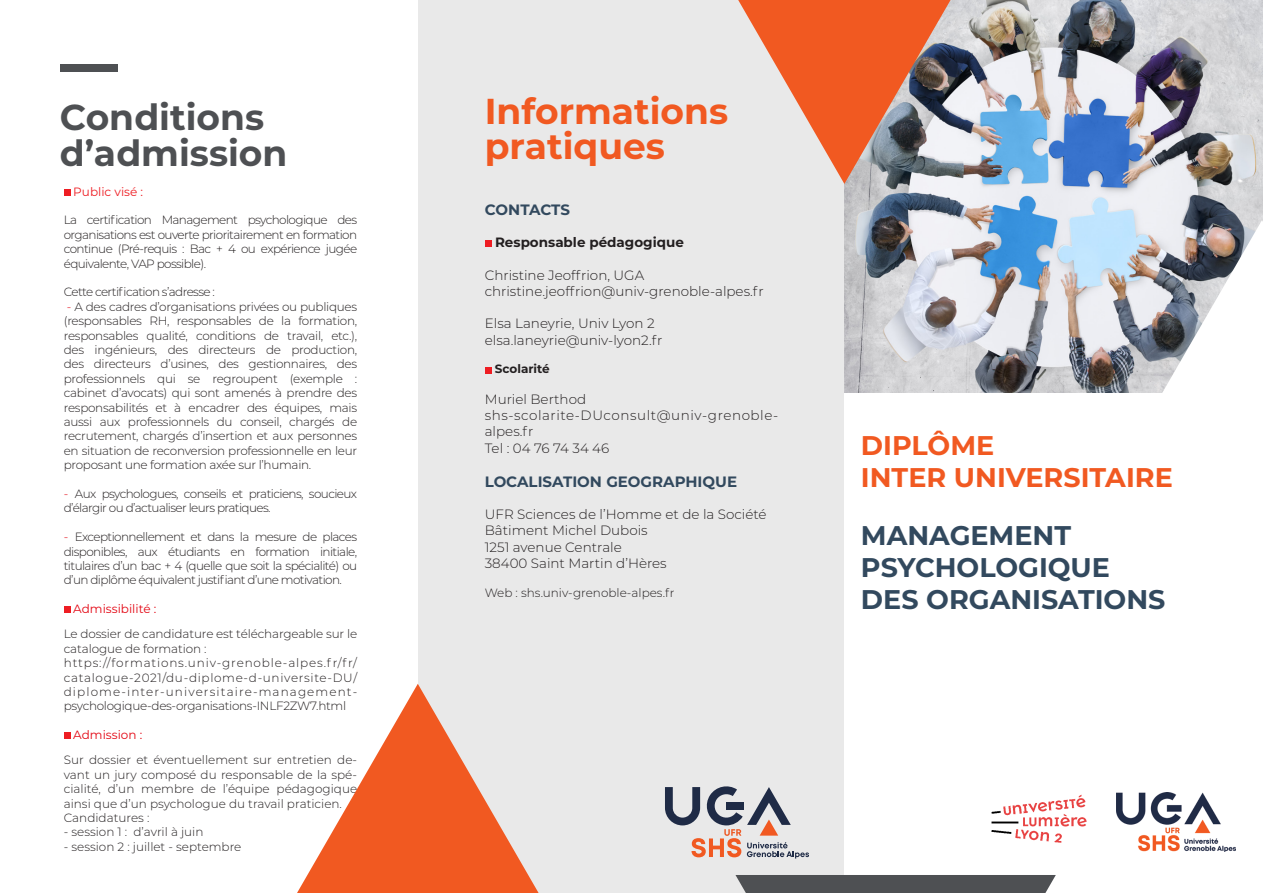
<style>
.page{position:relative;width:1263px;height:893px;background:#fff}
.page>*{position:absolute;margin:0;border:0;box-sizing:border-box;transform-origin:0 0}
.t1{font:700 36px/35.4px "Montserrat";color:#4e5053}
.t2{font:700 36px "Montserrat";color:#f15921}
.t3{font:700 27px/32.4px "Montserrat";color:#32495e}
.t4{font:700 27px "Montserrat";color:#f15921}
.t5{font:700 15px "Montserrat";color:#32495e}
.t6{font:300 13.5px "Montserrat";color:#231f20}
.t7{font:300 13.5px/16.2px "Montserrat";letter-spacing:.04em;color:#231f20}
.t8{font:700 13.5px "Montserrat";color:#231f20}
.t9{font:300 12px/14.4px "Montserrat";letter-spacing:-.025em;color:#231f20;text-align:justify}
.t10{font:300 12px/14.4px "Montserrat";letter-spacing:-.05em;color:#231f20}
.t11{font:300 12px "Montserrat";color:#231f20}
.t12{font:12px "Montserrat";color:#e30613}
.t13{font:12px "Montserrat";color:#ee1d23}
.t14{font:700 12px "Montserrat";color:#231f20}
.s1{color:#e30613}
</style>
<div class="page">
<img style="left:844px;top:0;width:419px;height:393px">
<div style="left:419px;top:0;width:425px;height:893px;background:#e9e9e9"></div>
<div style="left:64px;top:189px;width:6px;height:7px;background:#ee1d23"></div>
<svg style="left:64px;top:607px;width:6px;height:6px"></svg>
<svg style="left:64px;top:733px;width:6px;height:6px"></svg>
<div style="left:60px;top:64px;width:58px;height:7px;background:#4e5053"></div>
<div style="left:485px;top:241px;width:7px;height:6px;background:#ee1d23"></div>
<div style="left:485px;top:367px;width:7px;height:6px;background:#ee1d23"></div>
<img style="left:991px;top:794px;width:96px;height:49px">
<svg style="left:738px;top:0;width:212px;height:184px"></svg>
<svg style="left:665px;top:786px;width:144px;height:72px"></svg>
<svg style="left:297px;top:684px;width:242px;height:209px"></svg>
<div style="left:735px;top:875px;width:321px;height:18px;background:#4e5053"></div>
<svg style="left:1102px;top:220px;width:161px;height:173px"></svg>
<img style="left:1117px;top:792px;width:118px;height:60px">
<p class="t1" style="left:60px;top:98px;width:229px">Conditions d’admission</p>
<p class="t13" style="left:73px;top:183px;width:71px">Public visé :</p>
<p class="t9" style="left:64px;top:212px;width:295px">La certification Management psychologique des organisations est ouverte prioritairement en formation continue (Pré-requis : Bac + 4 ou expérience jugée équivalente, VAP possible).</p>
<p class="t10" style="left:64px;top:284px;width:153px">Cette certification s’adresse :</p>
<p class="t9" style="left:64px;top:299px;width:295px"><span class="s1">-</span> A des cadres d’organisations privées ou publiques (responsables RH, responsables de la formation, responsables qualité, conditions de travail, etc.), des ingénieurs, des directeurs de production, des directeurs d’usines, des gestionnaires, des professionnels qui se regroupent (exemple : cabinet d’avocats) qui sont amenés à prendre des responsabilités et à encadrer des équipes, mais aussi aux professionnels du conseil, chargés de recrutement, chargés d’insertion et aux personnes en situation de reconversion professionnelle en leur proposant une formation axée sur l’humain.</p>
<p class="t10" style="left:64px;top:486px;width:295px"><span class="s1">-</span> Aux psychologues, conseils et praticiens, soucieux d’élargir ou d’actualiser leurs pratiques.</p>
<p class="t9" style="left:64px;top:529px;width:295px"><span class="s1">-</span> Exceptionnellement et dans la mesure de places disponibles, aux étudiants en formation initiale, titulaires d’un bac + 4 (quelle que soit la spécialité) ou d’un diplôme équivalent justifiant d’une motivation.</p>
<p class="t12" style="left:73px;top:601px;width:85px">Admissibilité :</p>
<p class="t9" style="left:64px;top:626px;width:295px">Le dossier de candidature est téléchargeable sur le catalogue de formation :</p>
<p class="t9" style="left:64px;top:655px;width:295px">https://formations.univ-grenoble-alpes.fr/fr/ catalogue-2021/du-diplome-d-universite-DU/ diplome-inter-universitaire-management&shy;psychologique-des-organisations-INLF2ZW7.html</p>
<p class="t12" style="left:73px;top:727px;width:70px">Admission :</p>
<p class="t9" style="left:64px;top:752px;width:295px">Sur dossier et éventuellement sur entretien de&shy;vant un jury composé du responsable de la spé&shy;cialité, d’un membre de l’équipe pédagogique ainsi que d’un psychologue du travail praticien.</p>
<p class="t11" style="left:64px;top:810px;width:87px">Candidatures :</p>
<p class="t11" style="left:64px;top:824px;width:141px">- session 1 : d’avril à juin</p>
<p class="t11" style="left:64px;top:838px;width:179px">- session 2 : juillet - septembre</p>
<p class="t2" style="left:485px;top:85px;width:245px">Informations</p>
<p class="t2" style="left:485px;top:121px;width:182px">pratiques</p>
<p class="t5" style="left:485px;top:199px;width:87px">CONTACTS</p>
<p class="t8" style="left:495px;top:233px;width:190px">Responsable pédagogique</p>
<p class="t6" style="left:485px;top:266px;width:161px">Christine Jeoffrion, UGA</p>
<p class="t6" style="left:485px;top:282px;width:280px">christine.jeoffrion@univ-grenoble-alpes.fr</p>
<p class="t6" style="left:485px;top:314px;width:171px">Elsa Laneyrie, Univ Lyon 2</p>
<p class="t6" style="left:485px;top:331px;width:179px">elsa.laneyrie@univ-lyon2.fr</p>
<p class="t14" style="left:495px;top:360px;width:56px">Scolarité</p>
<p class="t6" style="left:485px;top:390px;width:103px">Muriel Berthod</p>
<p class="t7" style="left:485px;top:407px;width:295px">shs-scolarite-DUconsult@univ-grenoble&shy;alpes.fr</p>
<p class="t6" style="left:485px;top:439px;width:126px">Tel : 04 76 74 34 46</p>
<p class="t5" style="left:485px;top:471px;width:254px">LOCALISATION GEOGRAPHIQUE</p>
<p class="t6" style="left:485px;top:505px;width:283px">UFR Sciences de l’Homme et de la Société</p>
<p class="t6" style="left:485px;top:521px;width:164px">Bâtiment Michel Dubois</p>
<p class="t6" style="left:485px;top:538px;width:139px">1251 avenue Centrale</p>
<p class="t6" style="left:485px;top:554px;width:183px">38400 Saint Martin d’Hères</p>
<p class="t11" style="left:485px;top:584px;width:191px">Web : shs.univ-grenoble-alpes.fr</p>
<p class="t4" style="left:861px;top:425px;width:135px">DIPLÔME</p>
<p class="t4" style="left:861px;top:458px;width:313px">INTER UNIVERSITAIRE</p>
<p class="t3" style="left:861px;top:517px;width:251px">MANAGEMENT<br>PSYCHOLOGIQUE</p>
<p class="t3" style="left:861px;top:582px;width:306px">DES ORGANISATIONS</p>
</div>
